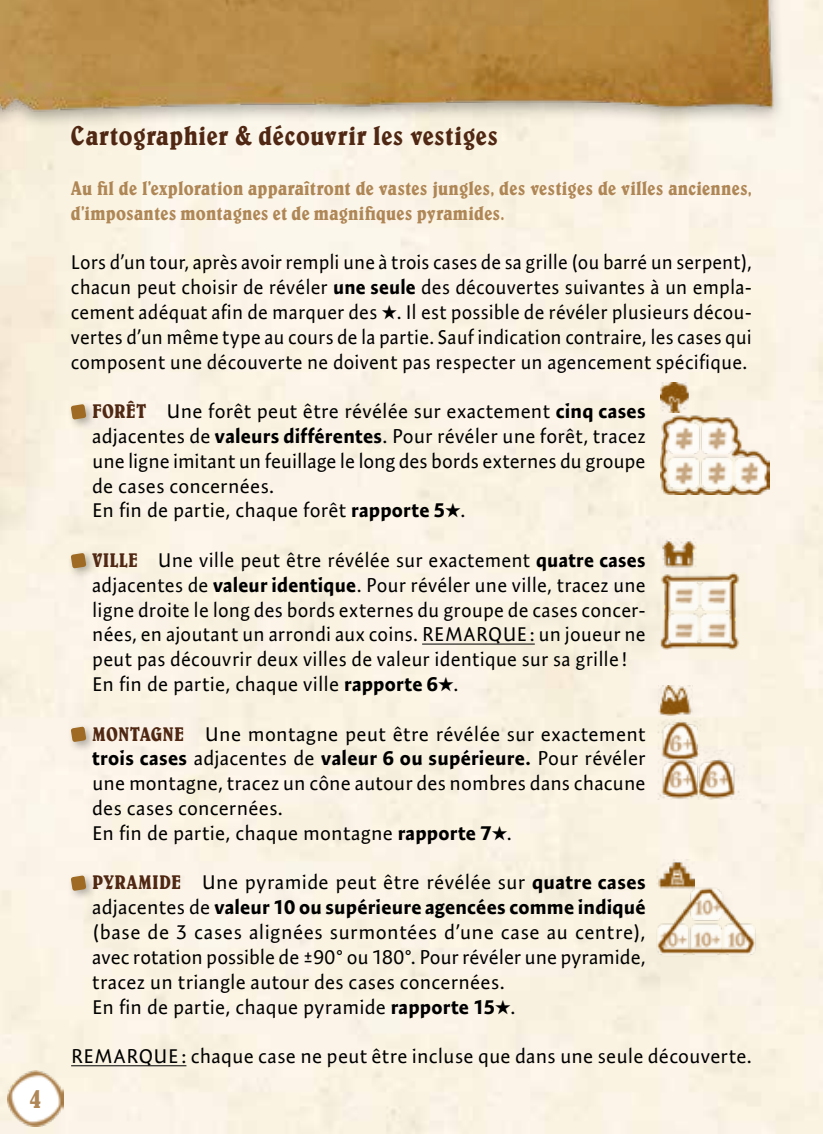
<style>
.page{position:relative;width:823px;height:1134px;background:#fff}
.page>*{position:absolute;margin:0;border:0;box-sizing:border-box;transform-origin:0 0}
.t1{font:condensed 30px "Belwe";color:#af8655}
.t2{font:condensed 27.5px "Belwe";letter-spacing:.015em;color:#4f2712}
.t3{font:20px/24.8px "Expo Sans Pro";letter-spacing:.01em;color:#000}
.t4{font:condensed 20px/24.8px "Belwe";letter-spacing:.01em;color:#af8655}
.s1{font-weight:700}
.s2{font-family:"Belwe";font-stretch:condensed;color:#4f2712}
</style>
<div class="page">
<div style="left:0;top:0;width:822px;height:1134px;background:#faf3e3"></div>
<img style="left:0;top:0;width:772px;height:133px">
<img style="left:659px;top:414px;width:110px;height:80px">
<img style="left:643px;top:720px;width:109px;height:80px">
<img style="left:657px;top:570px;width:96px;height:80px">
<img style="left:651px;top:879px;width:109px;height:80px">
<img style="left:659px;top:383px;width:31px;height:29px">
<img style="left:661px;top:539px;width:35px;height:29px">
<img style="left:658px;top:686px;width:34px;height:29px">
<img style="left:656px;top:860px;width:38px;height:29px">
<hr style="left:422px;top:643px;width:112px;height:1px;background:#000">
<hr style="left:71px;top:1065px;width:115px;height:1px;background:#000">
<div style="left:67px;top:401px;width:30px;height:29px;background:#000;opacity:.3"></div>
<svg style="left:71px;top:404px;width:15px;height:16px"></svg>
<div style="left:67px;top:549px;width:30px;height:30px;background:#000;opacity:.3"></div>
<svg style="left:71px;top:553px;width:15px;height:16px"></svg>
<div style="left:67px;top:723px;width:30px;height:30px;background:#000;opacity:.3"></div>
<svg style="left:71px;top:726px;width:15px;height:16px"></svg>
<div style="left:67px;top:872px;width:30px;height:29px;background:#000;opacity:.3"></div>
<svg style="left:71px;top:875px;width:15px;height:16px"></svg>
<img style="left:7px;top:1070px;width:56px;height:57px">
<h1 class="t1" style="left:29px;top:1080px;width:14px">4</h1>
<h2 class="t2" style="left:71px;top:120px;width:428px">Cartographier &amp; découvrir les vestiges</h2>
<p class="t4" style="left:71px;top:175px;width:682px">Au fil de l’exploration apparaîtront de vastes jungles, des vestiges de villes anciennes, d’imposantes montagnes et de magnifiques pyramides.</p>
<p class="t3" style="left:71px;top:250px;width:682px;text-align:justify">Lors d’un tour, après avoir rempli une à trois cases de sa grille (ou barré un serpent), chacun peut choisir de révéler <span class="s1">une seule</span> des découvertes suivantes à un empla&shy;cement adéquat afin de marquer des ★. Il est possible de révéler plusieurs décou&shy;vertes d’un même type au cours de la partie. Sauf indication contraire, les cases qui composent une découverte ne doivent pas respecter un agencement spécifique.</p>
<p class="t3" style="left:92px;top:399px;width:554px"><span class="s2">FORÊT</span> Une forêt peut être révélée sur exactement <span class="s1">cinq cases </span>adjacentes de <span class="s1">valeurs différentes</span>. Pour révéler une forêt, tracez une ligne imitant un feuillage le long des bords externes du groupe de cases concernées.<br>En fin de partie, chaque forêt <span class="s1">rapporte 5</span>★.</p>
<p class="t3" style="left:92px;top:547px;width:554px"><span class="s2">VILLE</span> Une ville peut être révélée sur exactement <span class="s1">quatre cases </span>adjacentes de <span class="s1">valeur identique</span>. Pour révéler une ville, tracez une ligne droite le long des bords externes du groupe de cases concer&shy;nées, en ajoutant un arrondi aux coins. REMARQUE : un joueur ne peut pas découvrir deux villes de valeur identique sur sa grille!<br>En fin de partie, chaque ville <span class="s1">rapporte 6</span>★.</p>
<p class="t3" style="left:92px;top:721px;width:554px"><span class="s2">MONTAGNE</span> Une montagne peut être révélée sur exactement <span class="s1">trois cases</span> adjacentes de <span class="s1">valeur 6 ou supérieure.</span> Pour révéler une montagne, tracez un cône autour des nombres dans chacune des cases concernées.<br>En fin de partie, chaque montagne <span class="s1">rapporte 7</span>★.</p>
<p class="t3" style="left:92px;top:870px;width:554px"><span class="s2">PYRAMIDE</span> Une pyramide peut être révélée sur <span class="s1">quatre cases </span>adjacentes de <span class="s1">valeur 10 ou supérieure agencées comme indiqué </span>(base de 3 cases alignées surmontées d’une case au centre), avec rotation possible de ±90° ou 180°. Pour révéler une pyramide, tracez un triangle autour des cases concernées.<br>En fin de partie, chaque pyramide <span class="s1">rapporte 15</span>★.</p>
<p class="t3" style="left:71px;top:1043px;width:682px">REMARQUE : chaque case ne peut être incluse que dans une seule découverte.</p>
</div>
